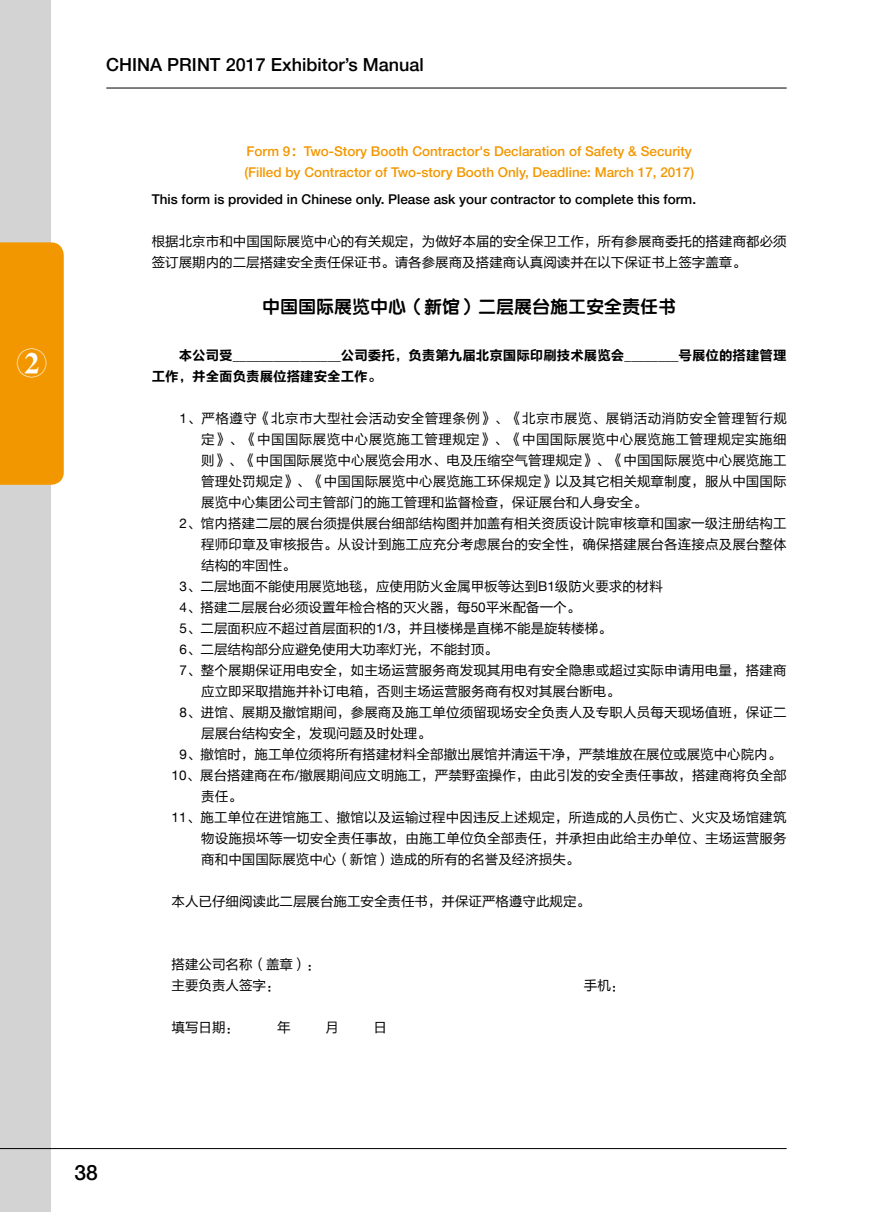
<style>
.page{position:relative;width:893px;height:1212px;background:#fff}
.page>*{position:absolute;margin:0;border:0;box-sizing:border-box;transform-origin:0 0}
.t1{font:30px "FZDBSJW GB1 0";color:#fff}
.t2{font:500 21px "Helvetica Neue LT";color:#000}
.t3{font:500 18px "Helvetica Neue LT";color:#000}
.t4{font:18px "FZY4 JW GB1 0";color:#000}
.t5{font:13.5px/21px "FZLTHJW GB1 0";letter-spacing:.005em;color:#000}
.t6{font:500 13.5px/21px "Helvetica Neue LT";color:#f39700}
.t7{font:13.5px "FZLTHJW GB1 0";letter-spacing:.035em;color:#000}
.t8{font:500 13.5px "Helvetica Neue LT";color:#000}
.t9{font:13.5px/21px "FZLTCHJW GB1 0";color:#000}
.s1{font-family:"FZLTCHJW GB1 0";font-weight:400}
.s2{font-family:"Helvetica Neue LT";font-weight:500}
.s3{font-family:"Helvetica Neue LT"}
</style>
<div class="page">
<div style="left:0;top:0;width:50px;height:1212px;background:#d3d3d4"></div>
<hr style="left:106px;top:88px;width:681px;height:1px;background:#000">
<hr style="left:0;top:1148px;width:787px;height:1px;background:#000">
<div style="left:0;top:242px;width:64px;height:243px;background:#f39700"></div>
<h1 class="t1" style="left:17px;top:348px;width:31px">②</h1>
<h3 class="t3" style="left:106px;top:54px;width:319px">CHINA PRINT 2017 Exhibitor’s Manual</h3>
<p class="t6" style="left:244px;top:141px;width:451px">Form 9<span class="s1">：</span>Two-Story Booth Contractor's Declaration of Safety &amp; Security (Filled by Contractor of Two-story Booth Only, Deadline: March 17, 2017)</p>
<p class="t8" style="left:152px;top:191px;width:546px">This form is provided in Chinese only. Please ask your contractor to complete this form.</p>
<p class="t5" style="left:152px;top:231px;width:636px">根据北京市和中国国际展览中心的有关规定，为做好本届的安全保卫工作，所有参展商委托的搭建商都必须签订展期内的二层搭建安全责任保证书。请各参展商及搭建商认真阅读并在以下保证书上签字盖章。</p>
<h3 class="t4" style="left:262px;top:297px;width:415px">中国国际展览中心（新馆）二层展台施工安全责任书</h3>
<p class="t9" style="left:152px;top:345px;width:636px;text-indent:27px">本公司受<span class="s2">________________</span>公司委托，负责第九届北京国际印刷技术展览会<span class="s2">________</span>号展位的搭建管理工作，并全面负责展位搭建安全工作。</p>
<p class="t7" style="left:180px;top:411px;width:609px"><span class="s3">1</span>、严格遵守《北京市大型社会活动安全管理条例》、《北京市展览、展销活动消防安全管理暂行规</p>
<p class="t7" style="left:201px;top:432px;width:587px">定》、《中国国际展览中心展览施工管理规定》、《中国国际展览中心展览施工管理规定实施细</p>
<p class="t5" style="left:201px;top:450px;width:587px">则》、《中国国际展览中心展览会用水、电及压缩空气管理规定》、《中国国际展览中心展览施工</p>
<p class="t5" style="left:201px;top:471px;width:587px">管理处罚规定》、《中国国际展览中心展览施工环保规定》以及其它相关规章制度，服从中国国际</p>
<p class="t5" style="left:201px;top:492px;width:447px">展览中心集团公司主管部门的施工管理和监督检查，保证展台和人身安全。</p>
<p class="t5" style="left:180px;top:513px;width:608px"><span class="s3">2</span>、馆内搭建二层的展台须提供展台细部结构图并加盖有相关资质设计院审核章和国家一级注册结构工</p>
<p class="t5" style="left:201px;top:534px;width:587px">程师印章及审核报告。从设计到施工应充分考虑展台的安全性，确保搭建展台各连接点及展台整体</p>
<p class="t5" style="left:201px;top:555px;width:96px">结构的牢固性。</p>
<p class="t5" style="left:180px;top:576px;width:485px"><span class="s3">3</span>、二层地面不能使用展览地毯，应使用防火金属甲板等达到<span class="s3">B1</span>级防火要求的材料</p>
<p class="t5" style="left:180px;top:597px;width:402px"><span class="s3">4</span>、搭建二层展台必须设置年检合格的灭火器，每<span class="s3">50</span>平米配备一个。</p>
<p class="t5" style="left:180px;top:618px;width:434px"><span class="s3">5</span>、二层面积应不超过首层面积的<span class="s3">1/3</span>，并且楼梯是直梯不能是旋转楼梯。</p>
<p class="t5" style="left:180px;top:639px;width:320px"><span class="s3">6</span>、二层结构部分应避免使用大功率灯光，不能封顶。</p>
<p class="t5" style="left:180px;top:660px;width:608px"><span class="s3">7</span>、整个展期保证用电安全，如主场运营服务商发现其用电有安全隐患或超过实际申请用电量，搭建商</p>
<p class="t5" style="left:201px;top:681px;width:420px">应立即采取措施并补订电箱，否则主场运营服务商有权对其展台断电。</p>
<p class="t5" style="left:180px;top:702px;width:608px"><span class="s3">8</span>、进馆、展期及撤馆期间，参展商及施工单位须留现场安全负责人及专职人员每天现场值班，保证二</p>
<p class="t5" style="left:201px;top:723px;width:231px">层展台结构安全，发现问题及时处理。</p>
<p class="t5" style="left:180px;top:744px;width:603px"><span class="s3">9</span>、撤馆时，施工单位须将所有搭建材料全部撤出展馆并清运干净，严禁堆放在展位或展览中心院内。</p>
<p class="t5" style="left:172px;top:765px;width:617px"><span class="s3">10</span>、展台搭建商在布<span class="s3">/</span>撤展期间应文明施工，严禁野蛮操作，由此引发的安全责任事故，搭建商将负全部</p>
<p class="t5" style="left:201px;top:786px;width:42px">责任。</p>
<p class="t5" style="left:172px;top:807px;width:617px"><span class="s3">11</span>、施工单位在进馆施工、撤馆以及运输过程中因违反上述规定，所造成的人员伤亡、火灾及场馆建筑</p>
<p class="t5" style="left:201px;top:828px;width:587px">物设施损坏等一切安全责任事故，由施工单位负全部责任，并承担由此给主办单位、主场运营服务</p>
<p class="t5" style="left:201px;top:849px;width:379px">商和中国国际展览中心（新馆）造成的所有的名誉及经济损失。</p>
<p class="t5" style="left:172px;top:891px;width:420px">本人已仔细阅读此二层展台施工安全责任书，并保证严格遵守此规定。</p>
<p class="t5" style="left:172px;top:954px;width:150px">搭建公司名称（盖章）：主要负责人签字：</p>
<p class="t5" style="left:172px;top:1017px;width:217px">填写日期：　　 年　　 月　　 日</p>
<p class="t5" style="left:584px;top:975px;width:42px">手机：</p>
<h2 class="t2" style="left:74px;top:1160px;width:25px">38</h2>
</div>
